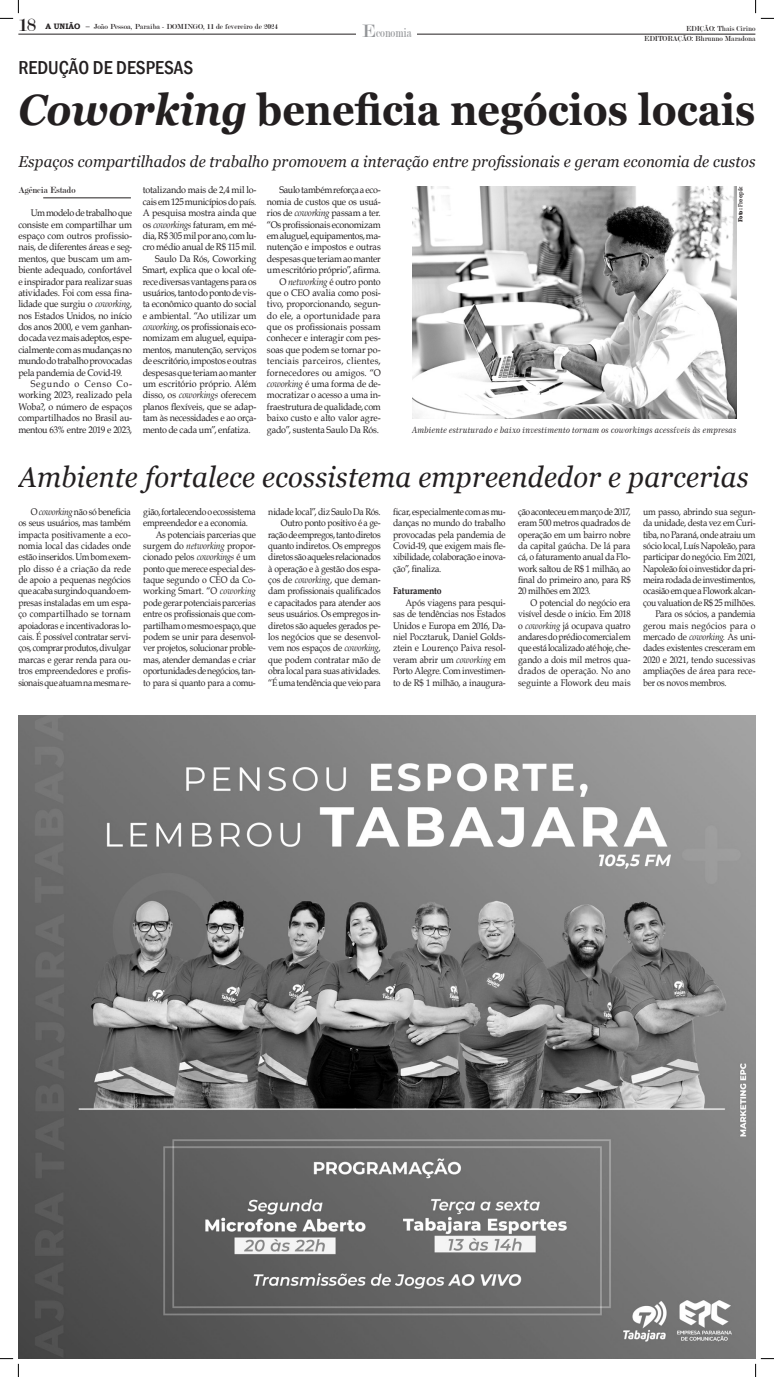
<style>
.page{position:relative;width:774px;height:1377px;background:#fff}
.page>*{position:absolute;margin:0;border:0;box-sizing:border-box;transform-origin:0 0}
.t1{font:700 43.75px "Georgia";color:#231f20;scale:.9 1}
.t2{font:italic 28.88px "Georgia";letter-spacing:.01em;color:#231f20;scale:.95 1}
.t3{font:500 condensed 19.25px "Franklin Gothic";color:#231f20}
.t4{font:19.25px "Modern";color:#231f20}
.t5{font:19.25px "Modern";color:#939598}
.t6{font:italic 15.75px "Georgia";letter-spacing:.01em;color:#231f20;scale:.95 1}
.t7{font:14px "Modern";color:#939598;scale:.75 1}
._0_-_Textos{font:9.62px/11.4px "Book Antiqua";letter-spacing:-.02em;color:#231f20;text-align:justify;scale:.9 1}
._0_-_Textos-2{font:9.62px/11.4px "Book Antiqua";letter-spacing:-.02em;color:#231f20;text-align:justify;scale:.93 1}
._8_-_Referencia_do_r{font:9.62px "Modern";color:#231f20;scale:.95 1}
._0_-_Textos-3{font:700 9.62px "Book Antiqua";letter-spacing:-.025em;color:#231f20;scale:.9 1}
.t8{font:8.75px "Century 751 BT Italic B";color:#231f20;scale:.95 1}
.t9{font:7.88px "Modern";color:#231f20}
.t10{font:7.88px "Modern";color:#231f20;scale:.95 1}
.t11{font:6.12px "Rockwell";letter-spacing:-.01em;color:#231f20;scale:.95 1}
.s1{font-family:"Bookman Old Style";font-weight:700}
.s2{font-family:"Bookman Old Style"}
.s3{font-style:italic}
.s4{font-weight:700}
</style>
<div class="page">
<hr style="left:18px;top:34px;width:737px;height:1px;background:#231f20">
<hr style="left:356px;top:32px;width:60px;height:4px;background:#fff">
<img style="left:18px;top:715px;width:737px;height:643px">
<hr style="left:43px;top:198px;width:88px;height:1px;background:#231f20">
<img style="left:412px;top:186px;width:324px;height:232px">
<svg style="left:0;top:0;width:19px;height:19px"></svg>
<svg style="left:0;top:1357px;width:19px;height:19px"></svg>
<svg style="left:755px;top:0;width:18px;height:19px"></svg>
<svg style="left:754px;top:1357px;width:19px;height:19px"></svg>
<p class="t4" style="left:18px;top:15px;width:19px">18</p>
<p class="t9" style="left:45px;top:23px;width:234px"><span class="s1">A UNIÃO</span> <span class="s2">–</span> João Pessoa, Paraíba - DOMINGO, 11 de fevereiro de 2024</p>
<p class="t10" style="left:686px;top:24px;width:75px">EDIÇÃO: Thais Cirino</p>
<p class="t5" style="left:362px;top:22px;width:15px">E</p>
<p class="t7" style="left:376px;top:26px;width:49px">conomia</p>
<p class="t10" style="left:644px;top:35px;width:119px">EDITORAÇÃO: Bhrunno Maradona</p>
<p class="t3" style="left:18px;top:55px;width:176px">REDUÇÃO DE DESPESAS</p>
<p class="t1" style="left:18px;top:82px;width:820px"><span class="s3">Coworking</span> beneficia negócios locais</p>
<p class="t6" style="left:18px;top:152px;width:777px">Espaços compartilhados de trabalho promovem a interação entre profissionais e geram economia de custos</p>
<p class="_8_-_Referencia_do_r" style="left:18px;top:185px;width:62px">Agência Estado</p>
<p class="_0_-_Textos-2" style="left:18px;top:207px;width:124px;text-indent:12px">Um modelo de trabalho que consiste em compartilhar um espaço com outros profissio&shy;nais, de diferentes áreas e seg&shy;mentos, que buscam um am&shy;biente adequado, confortável e inspirador para realizar suas atividades. Foi com essa fina&shy;lidade que surgiu o <span class="s3">coworking</span>, nos Estados Unidos, no início dos anos 2000, e vem ganhan&shy;do cada vez mais adeptos, espe&shy;cialmente com as mudanças no mundo do trabalho provocadas pela pandemia de Covid-19.</p>
<p class="_0_-_Textos-2" style="left:18px;top:378px;width:124px;text-indent:12px">Segundo o Censo Co&shy;working 2023, realizado pela Woba?, o número de espaços compartilhados no Brasil au&shy;mentou 63% entre 2019 e 2023,</p>
<p class="_0_-_Textos-2" style="left:143px;top:184px;width:124px">totalizando mais de 2,4 mil lo&shy;cais em 125 municípios do país.<br>A pesquisa mostra ainda que os <span class="s3">coworkings</span> faturam, em mé&shy;dia, R$ 305 mil por ano, com lu&shy;cro médio anual de R$ 115 mil.</p>
<p class="_0_-_Textos-2" style="left:143px;top:252px;width:124px;text-indent:12px">Saulo Da Rós, Coworking Smart, explica que o local ofe&shy;rece diversas vantagens para os usuários, tanto do ponto de vis&shy;ta econômico quanto do social e ambiental. “Ao utilizar um <span class="s3">coworking</span>, os profissionais eco&shy;nomizam em aluguel, equipa&shy;mentos, manutenção, serviços de escritório, impostos e outras despesas que teriam ao manter um escritório próprio. Além disso, os <span class="s3">coworkings</span> oferecem planos flexíveis, que se adap&shy;tam às necessidades e ao orça&shy;mento de cada um”, enfatiza.</p>
<p class="_0_-_Textos-2" style="left:267px;top:184px;width:124px;text-indent:12px">Saulo também reforça a eco&shy;nomia de custos que os usuá&shy;rios de <span class="s3">coworking</span> passam a ter. “Os profissionais economizam em aluguel, equipamentos, ma&shy;nutenção e impostos e outras despesas que teriam ao manter um escritório próprio”, afirma.</p>
<p class="_0_-_Textos-2" style="left:267px;top:275px;width:124px;text-indent:12px">O <span class="s3">networking</span> é outro ponto que o CEO avalia como posi&shy;tivo, proporcionando, segun&shy;do ele, a oportunidade para que os profissionais possam conhecer e interagir com pes&shy;soas que podem se tornar po&shy;tenciais parceiros, clientes, fornecedores ou amigos. “O <span class="s3">coworking</span> é uma forma de de&shy;mocratizar o acesso a uma in&shy;fraestrutura de qualidade, com baixo custo e alto valor agre&shy;gado”, sustenta Saulo Da Rós.</p>
<p class="t11" style="left:736px;top:222px;width:39px;rotate:-90deg"><span class="s4">Foto:</span> Freepik</p>
<p class="t8" style="left:412px;top:424px;width:342px">Ambiente estruturado e baixo investimento tornam os coworkings acessíveis às empresas</p>
<p class="t2" style="left:18px;top:458px;width:769px">Ambiente fortalece ecossistema empreendedor e parcerias</p>
<p class="_0_-_Textos" style="left:18px;top:505px;width:126px;text-indent:12px">O <span class="s3">coworking</span> não só beneficia os seus usuários, mas também impacta positivamente a eco&shy;nomia local das cidades onde estão inseridos. Um bom exem&shy;plo disso é a criação da rede de apoio a pequenas negócios que acaba surgindo quando em&shy;presas instaladas em um espa&shy;ço compartilhado se tornam apoiadoras e incentivadoras lo&shy;cais. É possível contratar servi&shy;ços, comprar produtos, divulgar marcas e gerar renda para ou&shy;tros empreendedores e profis&shy;sionais que atuam na mesma re-</p>
<p class="_0_-_Textos" style="left:143px;top:505px;width:126px">gião, fortalecendo o ecossistema empreendedor e a economia.</p>
<p class="_0_-_Textos" style="left:143px;top:528px;width:126px;text-indent:12px">As potenciais parcerias que surgem do <span class="s3">networking</span> propor&shy;cionado pelos <span class="s3">coworkings</span> é um ponto que merece especial des&shy;taque segundo o CEO da Co&shy;working Smart. “O <span class="s3">coworking </span>pode gerar potenciais parcerias entre os profissionais que com&shy;partilham o mesmo espaço, que podem se unir para desenvol&shy;ver projetos, solucionar proble&shy;mas, atender demandas e criar oportunidades de negócios, tan&shy;to para si quanto para a comu-</p>
<p class="_0_-_Textos" style="left:268px;top:505px;width:126px">nidade local”, diz Saulo Da Rós.</p>
<p class="_0_-_Textos" style="left:268px;top:517px;width:126px;text-indent:12px">Outro ponto positivo é a ge&shy;ração de empregos, tanto diretos quanto indiretos. Os empregos diretos são aqueles relacionados à operação e à gestão dos espa&shy;ços de <span class="s3">coworking</span>, que deman&shy;dam profissionais qualificados e capacitados para atender aos seus usuários. Os empregos in&shy;diretos são aqueles gerados pe&shy;los negócios que se desenvol&shy;vem nos espaços de <span class="s3">coworking</span>, que podem contratar mão de obra local para suas atividades. “É uma tendência que veio para</p>
<p class="_0_-_Textos" style="left:393px;top:505px;width:126px">ficar, especialmente com as mu&shy;danças no mundo do trabalho provocadas pela pandemia de Covid-19, que exigem mais fle&shy;xibilidade, colaboração e inova&shy;ção”, finaliza.</p>
<p class="_0_-_Textos-3" style="left:393px;top:584px;width:55px">Faturamento</p>
<p class="_0_-_Textos" style="left:393px;top:596px;width:126px;text-indent:12px">Após viagens para pesqui&shy;sas de tendências nos Estados Unidos e Europa em 2016, Da&shy;niel Pocztaruk, Daniel Golds&shy;ztein e Lourenço Paiva resol&shy;veram abrir um <span class="s3">coworking</span> em Porto Alegre. Com investimen&shy;to de R$ 1 milhão, a inaugura-</p>
<p class="_0_-_Textos" style="left:518px;top:505px;width:126px">ção aconteceu em março de 2017, eram 500 metros quadrados de operação em um bairro nobre da capital gaúcha. De lá para cá, o faturamento anual da Flo&shy;work saltou de R$ 1 milhão, ao final do primeiro ano, para R$ 20 milhões em 2023.</p>
<p class="_0_-_Textos" style="left:518px;top:596px;width:126px;text-indent:12px">O potencial do negócio era visível desde o início. Em 2018 o <span class="s3">coworking</span> já ocupava quatro andares do prédio comercial em que está localizado até hoje, che&shy;gando a dois mil metros qua&shy;drados de operação. No ano seguinte a Flowork deu mais</p>
<p class="_0_-_Textos" style="left:643px;top:505px;width:126px">um passo, abrindo sua segun&shy;da unidade, desta vez em Curi&shy;tiba, no Paraná, onde atraiu um sócio local, Luís Napoleão, para participar do negócio. Em 2021, Napoleão foi o investidor da pri&shy;meira rodada de investimentos, ocasião em que a Flowork alcan&shy;çou valuation de R$ 25 milhões.</p>
<p class="_0_-_Textos" style="left:643px;top:608px;width:126px;text-indent:12px">Para os sócios, a pandemia gerou mais negócios para o mercado de <span class="s3">coworking</span>. As uni&shy;dades existentes cresceram em 2020 e 2021, tendo sucessivas ampliações de área para rece&shy;ber os novos membros.</p>
</div>
